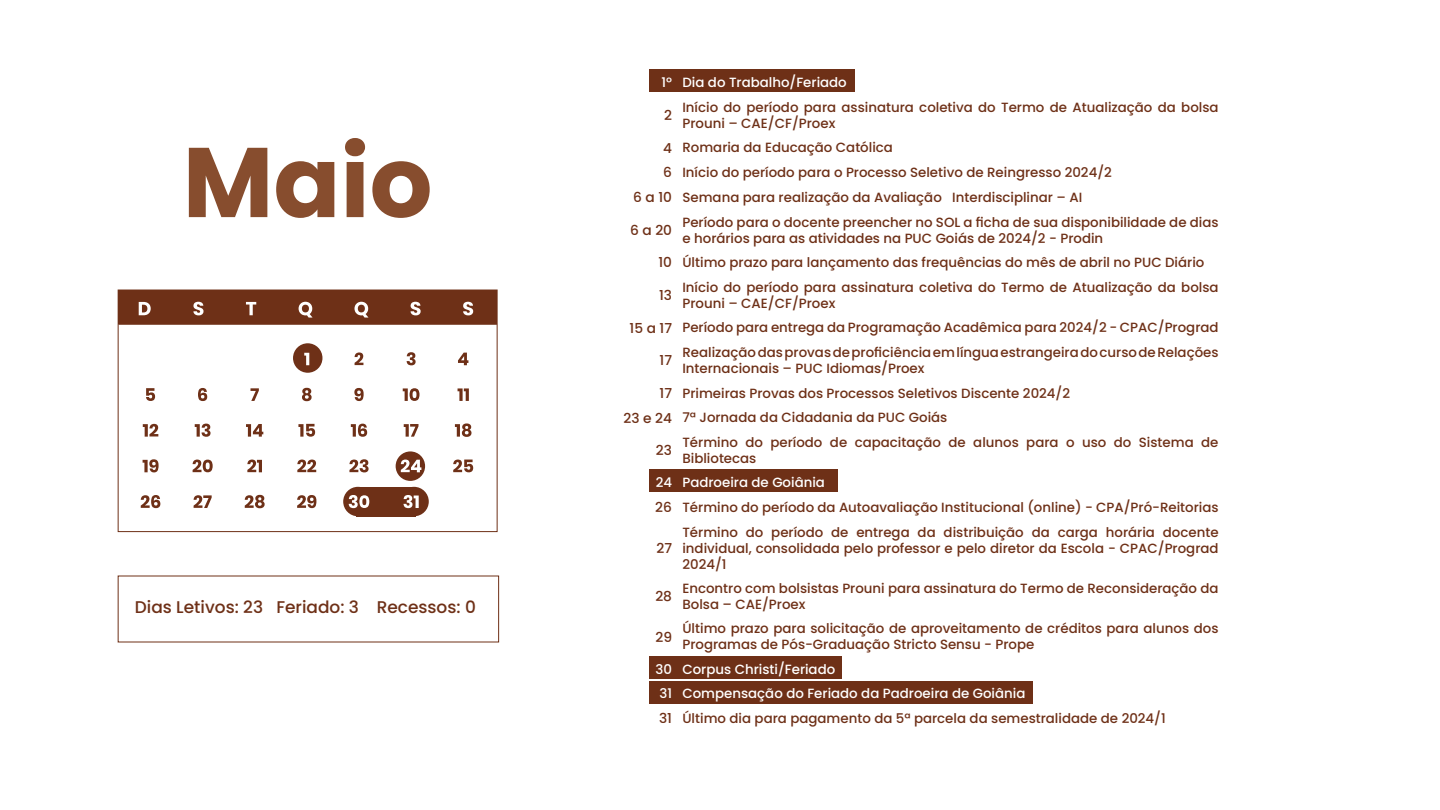
<style>
.page{position:relative;width:1440px;height:810px;background:#fff}
.page>*{position:absolute;margin:0;border:0;box-sizing:border-box;transform-origin:0 0}
.t1{font:700 98.77px "Poppins";color:#874d2e}
.t2{font:500 16.95px "Poppins";color:#6e3017}
.t3{font:500 13.73px "Poppins";color:#6e3017}
.t4{font:500 13.35px/16px "Poppins";color:#6e3017}
.t5{font:500 13.35px "Poppins";color:#fff}
</style>
<div class="page">
<div style="left:650px;top:70px;width:205px;height:22px;background:#6e3017"></div>
<div style="left:650px;top:470px;width:188px;height:22px;background:#6e3017"></div>
<div style="left:650px;top:656px;width:192px;height:23px;background:#6e3017"></div>
<div style="left:650px;top:681px;width:384px;height:22px;background:#6e3017"></div>
<div style="left:356px;top:487px;width:60px;height:29px;background:#6e3017"></div>
<div style="left:396px;top:451px;width:29px;height:30px;background:#6e3017;border-radius:50%"></div>
<div style="left:343px;top:487px;width:30px;height:29px;background:#6e3017;border-radius:50%"></div>
<div style="left:399px;top:487px;width:30px;height:29px;background:#6e3017;border-radius:50%"></div>
<div style="left:293px;top:343px;width:29px;height:30px;background:#6e3017;border-radius:50%"></div>
<div style="left:118px;top:290px;width:379px;height:34px;background:#6e3017"></div>
<hr style="left:118px;top:324px;width:379px;height:1px;background:#6e3017">
<svg style="left:299px;top:302px;width:14px;height:16px"></svg>
<svg style="left:355px;top:302px;width:13px;height:16px"></svg>
<svg style="left:139px;top:302px;width:12px;height:13px"></svg>
<svg style="left:193px;top:302px;width:11px;height:13px"></svg>
<svg style="left:411px;top:302px;width:10px;height:13px"></svg>
<svg style="left:463px;top:302px;width:10px;height:13px"></svg>
<svg style="left:246px;top:302px;width:10px;height:13px"></svg>
<svg style="left:146px;top:388px;width:9px;height:13px"></svg>
<svg style="left:143px;top:424px;width:15px;height:13px"></svg>
<svg style="left:143px;top:459px;width:16px;height:13px"></svg>
<svg style="left:141px;top:495px;width:19px;height:13px"></svg>
<svg style="left:198px;top:388px;width:9px;height:13px"></svg>
<svg style="left:195px;top:424px;width:16px;height:13px"></svg>
<svg style="left:193px;top:460px;width:20px;height:12px"></svg>
<svg style="left:194px;top:495px;width:18px;height:13px"></svg>
<svg style="left:251px;top:388px;width:8px;height:13px"></svg>
<svg style="left:246px;top:424px;width:17px;height:13px"></svg>
<svg style="left:247px;top:460px;width:15px;height:12px"></svg>
<svg style="left:245px;top:495px;width:20px;height:13px"></svg>
<svg style="left:304px;top:353px;width:5px;height:12px"></svg>
<svg style="left:302px;top:388px;width:10px;height:13px"></svg>
<svg style="left:298px;top:424px;width:17px;height:13px"></svg>
<svg style="left:297px;top:460px;width:19px;height:12px"></svg>
<svg style="left:297px;top:495px;width:19px;height:13px"></svg>
<svg style="left:355px;top:352px;width:8px;height:13px"></svg>
<svg style="left:354px;top:388px;width:10px;height:13px"></svg>
<svg style="left:351px;top:424px;width:16px;height:13px"></svg>
<svg style="left:349px;top:459px;width:20px;height:13px"></svg>
<svg style="left:349px;top:495px;width:20px;height:13px"></svg>
<svg style="left:407px;top:352px;width:9px;height:13px"></svg>
<svg style="left:403px;top:388px;width:16px;height:13px"></svg>
<svg style="left:404px;top:424px;width:15px;height:13px"></svg>
<svg style="left:401px;top:460px;width:20px;height:12px"></svg>
<svg style="left:404px;top:495px;width:15px;height:13px"></svg>
<svg style="left:458px;top:353px;width:10px;height:12px"></svg>
<svg style="left:458px;top:388px;width:11px;height:13px"></svg>
<svg style="left:455px;top:423px;width:17px;height:14px"></svg>
<svg style="left:453px;top:460px;width:20px;height:12px"></svg>
<div style="left:118px;top:290px;width:380px;height:242px;border:1px solid #6e3017"></div>
<h1 class="t1" style="left:183px;top:125px;width:251px">Maio</h1>
<p class="t2" style="left:135px;top:597px;width:343px">Dias Letivos: 23 Feriado: 3 Recessos: 0</p>
<p class="t5" style="left:661px;top:75px;width:12px">1º</p>
<p class="t5" style="left:682px;top:75px;width:166px">Dia do Trabalho/Feriado</p>
<p class="t3" style="left:664px;top:107px;width:9px">2</p>
<p class="t4" style="left:682px;top:99px;width:538px">Início do período para assinatura coletiva do Termo de Atualização da bolsa<br>Prouni – CAE/CF/Proex</p>
<p class="t3" style="left:663px;top:140px;width:10px">4</p>
<p class="t4" style="left:682px;top:140px;width:212px">Romaria da Educação Católica</p>
<p class="t3" style="left:663px;top:165px;width:10px">6</p>
<p class="t4" style="left:682px;top:165px;width:431px">Início do período para o Processo Seletivo de Reingresso 2024/2</p>
<p class="t3" style="left:633px;top:189px;width:40px">6 a 10</p>
<p class="t4" style="left:682px;top:189px;width:401px">Semana para realização da Avaliação Interdisciplinar – AI</p>
<p class="t3" style="left:630px;top:222px;width:43px">6 a 20</p>
<p class="t4" style="left:682px;top:214px;width:538px">Período para o docente preencher no SOL a ficha de sua disponibilidade de dias e horários para as atividades na PUC Goiás de 2024/2 - Prodin</p>
<p class="t3" style="left:658px;top:255px;width:15px">10</p>
<p class="t4" style="left:682px;top:255px;width:523px">Último prazo para lançamento das frequências do mês de abril no PUC Diário</p>
<p class="t3" style="left:659px;top:287px;width:14px">13</p>
<p class="t4" style="left:682px;top:279px;width:538px">Início do período para assinatura coletiva do Termo de Atualização da bolsa<br>Prouni – CAE/CF/Proex</p>
<p class="t3" style="left:630px;top:320px;width:44px">15 a 17</p>
<p class="t4" style="left:682px;top:320px;width:538px">Período para entrega da Programação Acadêmica para 2024/2 - CPAC/Prograd</p>
<p class="t3" style="left:660px;top:352px;width:14px">17</p>
<p class="t4" style="left:682px;top:344px;width:538px">Realização das provas de proficiência em língua estrangeira do curso de Relações<br>Internacionais – PUC Idiomas/Proex</p>
<p class="t3" style="left:660px;top:385px;width:14px">17</p>
<p class="t4" style="left:682px;top:385px;width:389px">Primeiras Provas dos Processos Seletivos Discente 2024/2</p>
<p class="t3" style="left:624px;top:410px;width:50px">23 e 24</p>
<p class="t4" style="left:682px;top:410px;width:267px">7ª Jornada da Cidadania da PUC Goiás</p>
<p class="t3" style="left:656px;top:442px;width:18px">23</p>
<p class="t4" style="left:682px;top:434px;width:538px">Término do período de capacitação de alunos para o uso do Sistema de<br>Bibliotecas</p>
<p class="t5" style="left:656px;top:475px;width:18px">24</p>
<p class="t5" style="left:682px;top:475px;width:144px">Padroeira de Goiânia</p>
<p class="t3" style="left:655px;top:499px;width:18px">26</p>
<p class="t4" style="left:682px;top:499px;width:538px">Término do período da Autoavaliação Institucional (online) - CPA/Pró-Reitorias</p>
<p class="t3" style="left:656px;top:540px;width:17px">27</p>
<p class="t4" style="left:682px;top:524px;width:538px;text-align:justify">Término do período de entrega da distribuição da carga horária docente individual, consolidada pelo professor e pelo diretor da Escola - CPAC/Prograd 2024/1</p>
<p class="t3" style="left:655px;top:588px;width:18px">28</p>
<p class="t4" style="left:682px;top:580px;width:538px">Encontro com bolsistas Prouni para assinatura do Termo de Reconsideração da<br>Bolsa – CAE/Proex</p>
<p class="t3" style="left:655px;top:629px;width:18px">29</p>
<p class="t4" style="left:682px;top:621px;width:538px">Último prazo para solicitação de aproveitamento de créditos para alunos dos<br>Programas de Pós-Graduação Stricto Sensu - Prope</p>
<p class="t5" style="left:656px;top:661px;width:18px">30</p>
<p class="t5" style="left:682px;top:661px;width:154px">Corpus Christi/Feriado</p>
<p class="t5" style="left:659px;top:686px;width:14px">31</p>
<p class="t5" style="left:682px;top:686px;width:345px">Compensação do Feriado da Padroeira de Goiânia</p>
<p class="t3" style="left:659px;top:710px;width:14px">31</p>
<p class="t4" style="left:682px;top:710px;width:485px">Último dia para pagamento da 5ª parcela da semestralidade de 2024/1</p>
</div>
